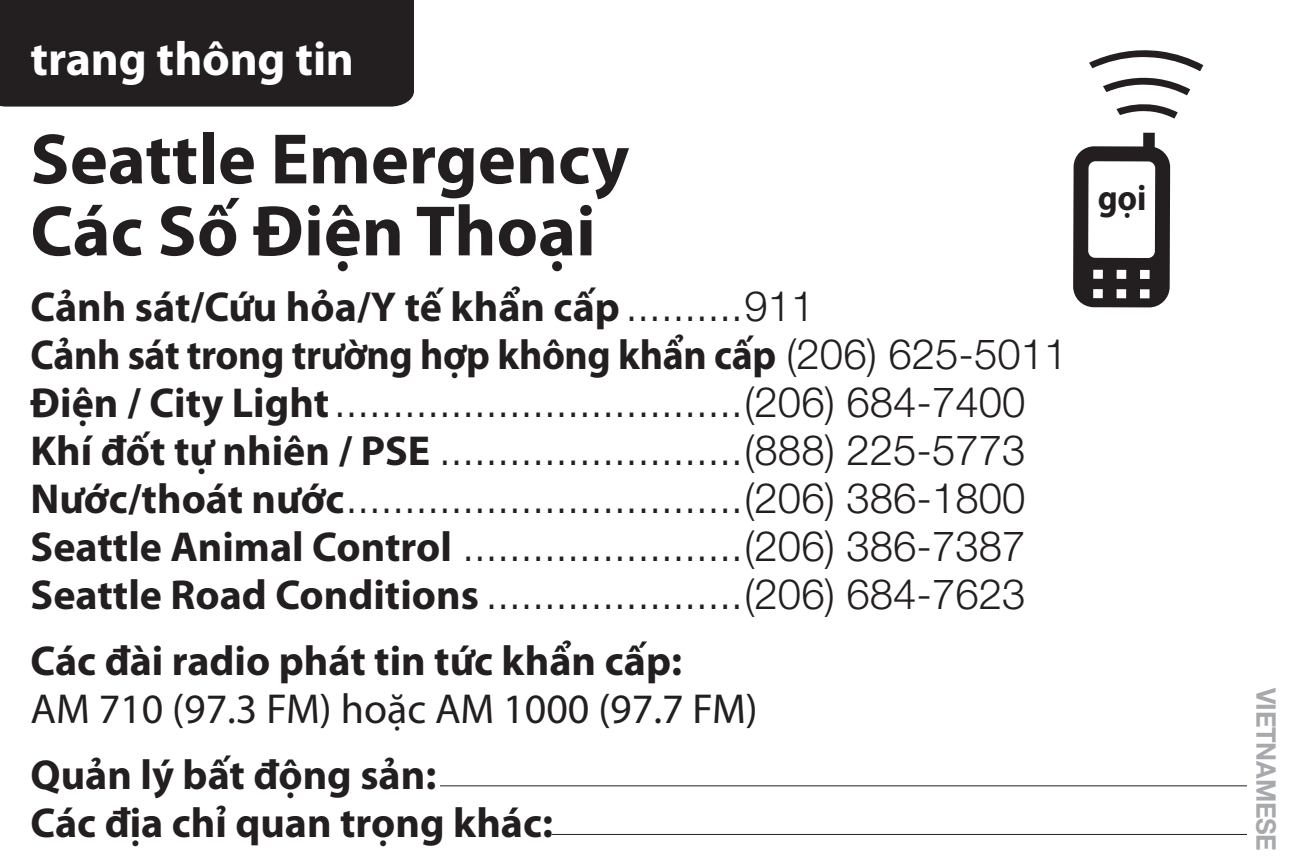
<style>
.page{position:relative;width:1296px;height:864px;background:#fff}
.page>*{position:absolute;margin:0;border:0;box-sizing:border-box;transform-origin:0 0}
.t1{font:700 72px/72px "Myriad Pro";color:#231f20}
.t2{font:700 48px "Myriad Pro";letter-spacing:-.005em;color:#fff}
.t3{font:300 42px/48px "Helvetica Neue LT Std";color:#231f20;text-align:justify}
.t4{font:700 42px/48px "Myriad Pro";color:#231f20}
.t5{font:42px "Myriad Pro";color:#231f20}
.t6{font:700 36px "Myriad Pro";color:#231f20;scale:.95 1}
.t7{font:700 27px "Helvetica Neue LT";letter-spacing:-.01em;color:#a7a9ac;scale:.95 1}
.s1{font-family:"Helvetica Neue LT Std";font-weight:300}
.s2{font-family:"Myriad Pro";font-weight:700}
</style>
<div class="page">
<div style="left:0;top:0;width:414px;height:107px;background:#231f20"></div>
<svg style="left:1073px;top:50px;width:131px;height:258px"></svg>
<p class="t2" style="left:30px;top:27px;width:325px">trang thông tin</p>
<h1 class="t1" style="left:30px;top:121px;width:600px">Seattle Emergency<br>Các Số Điện Thoại</h1>
<p class="t4" style="left:30px;top:282px;width:1038px">Cảnh sát/Cứu hỏa/Y tế khẩn cấp<span class="s1">..........911<br></span>Cảnh sát trong trường hợp không khẩn cấp <span class="s1">(206) 625-5011</span></p>
<p class="t3" style="left:31px;top:378px;width:996px"><span class="s2">Điện / City Light</span>...................................(206) 684-7400<br><span class="s2">Khí đốt tự nhiên / PSE</span> ..........................(888) 225-5773<br><span class="s2">Nước/thoát nước</span>..................................(206) 386-1800<br><span class="s2">Seattle Animal Control</span> ........................(206) 386-7387<br><span class="s2">Seattle Road Conditions</span> ......................(206) 684-7623</p>
<p class="t4" style="left:31px;top:636px;width:653px">Các đài radio phát tin tức khẩn cấp:</p>
<p class="t5" style="left:31px;top:683px;width:729px">AM 710 (97.3 FM) hoặc AM 1000 (97.7 FM)</p>
<p class="t4" style="left:31px;top:750px;width:524px">Quản lý bất động sản:<br>Các địa chỉ quan trọng khác:</p>
<p class="t6" style="left:1098px;top:174px;width:52px">gọi</p>
<p class="t7" style="left:1283px;top:688px;width:174px;rotate:90deg">VIETNAMESE</p>
</div>
